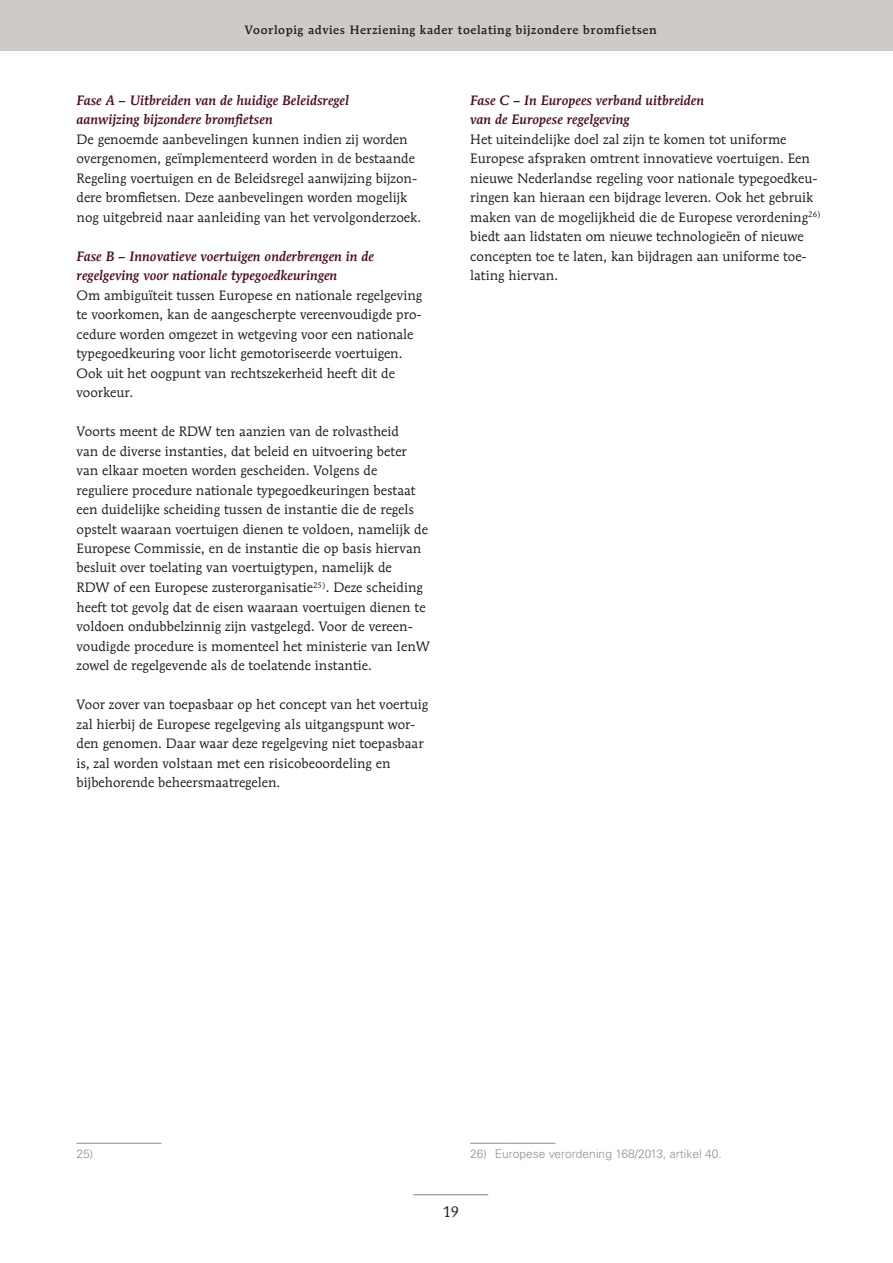
<style>
.page{position:relative;width:893px;height:1263px;background:#fff}
.page>*{position:absolute;margin:0;border:0;box-sizing:border-box;transform-origin:0 0}
.t1{font:15px "Mendoza Roman Std";color:#231f20}
.t2{font:13.5px/19.5px "Mendoza Roman Std";color:#231f20}
.t3{font:italic 500 13.5px/19.5px "Mendoza Roman Std";color:#500f23}
.t4{font:500 12px "Mendoza Roman Std";letter-spacing:.05em;color:#231f20}
.t5{font:300 12px "Univers LT Std";color:#968e8b}
</style>
<div class="page">
<div style="left:0;top:0;width:893px;height:51px;background:#cfcac8"></div>
<hr style="left:413px;top:1194px;width:75px;height:1px;background:#968e8b">
<hr style="left:77px;top:1143px;width:85px;height:1px;background:#968e8b">
<hr style="left:470px;top:1143px;width:85px;height:1px;background:#968e8b">
<p class="t4" style="left:245px;top:22px;width:413px">Voorlopig advies Herziening kader toelating bijzondere bromfietsen</p>
<p class="t3" style="left:77px;top:90px;width:274px">Fase A – Uitbreiden van de huidige Beleidsregel aanwijzing bijzondere bromfietsen</p>
<p class="t2" style="left:77px;top:129px;width:346px">De genoemde aanbevelingen kunnen indien zij worden overgenomen, geïmplementeerd worden in de bestaande Regeling voertuigen en de Beleidsregel aanwijzing bijzon&shy;dere bromfietsen. Deze aanbevelingen worden mogelijk nog uitgebreid naar aanleiding van het vervolgonderzoek.</p>
<p class="t3" style="left:77px;top:246px;width:299px">Fase B – Innovatieve voertuigen onderbrengen in de regelgeving voor nationale typegoedkeuringen</p>
<p class="t2" style="left:77px;top:285px;width:347px">Om ambiguïteit tussen Europese en nationale regelgeving te voorkomen, kan de aangescherpte vereenvoudigde pro&shy;cedure worden omgezet in wetgeving voor een nationale typegoedkeuring voor licht gemotoriseerde voertuigen.<br>Ook uit het oogpunt van rechtszekerheid heeft dit de voorkeur.</p>
<p class="t2" style="left:77px;top:421px;width:355px">Voorts meent de RDW ten aanzien van de rolvastheid<br>van de diverse instanties, dat beleid en uitvoering beter van elkaar moeten worden gescheiden. Volgens de reguliere procedure nationale typegoedkeuringen bestaat een duidelijke scheiding tussen de instantie die de regels opstelt waaraan voertuigen dienen te voldoen, namelijk de Europese Commissie, en de instantie die op basis hiervan besluit over toelating van voertuigtypen, namelijk de<br>RDW of een Europese zusterorganisatie<sup>25)</sup>. Deze scheiding heeft tot gevolg dat de eisen waaraan voertuigen dienen te voldoen ondubbelzinnig zijn vastgelegd. Voor de vereen&shy;voudigde procedure is momenteel het ministerie van IenW zowel de regelgevende als de toelatende instantie.</p>
<p class="t2" style="left:77px;top:694px;width:353px">Voor zover van toepasbaar op het concept van het voertuig zal hierbij de Europese regelgeving als uitgangspunt wor&shy;den genomen. Daar waar deze regelgeving niet toepasbaar is, zal worden volstaan met een risicobeoordeling en bijbehorende beheersmaatregelen.</p>
<p class="t3" style="left:470px;top:90px;width:235px">Fase C – In Europees verband uitbreiden van de Europese regelgeving</p>
<p class="t2" style="left:470px;top:129px;width:352px">Het uiteindelijke doel zal zijn te komen tot uniforme Europese afspraken omtrent innovatieve voertuigen. Een nieuwe Nederlandse regeling voor nationale typegoedkeu&shy;ringen kan hieraan een bijdrage leveren. Ook het gebruik maken van de mogelijkheid die de Europese verordening<sup>26) </sup>biedt aan lidstaten om nieuwe technologieën of nieuwe concepten toe te laten, kan bijdragen aan uniforme toe&shy;lating hiervan.</p>
<p class="t5" style="left:77px;top:1146px;width:18px">25)</p>
<p class="t5" style="left:470px;top:1146px;width:253px">26) Europese verordening 168/2013, artikel 40.</p>
<p class="t1" style="left:442px;top:1202px;width:18px">19</p>
</div>
